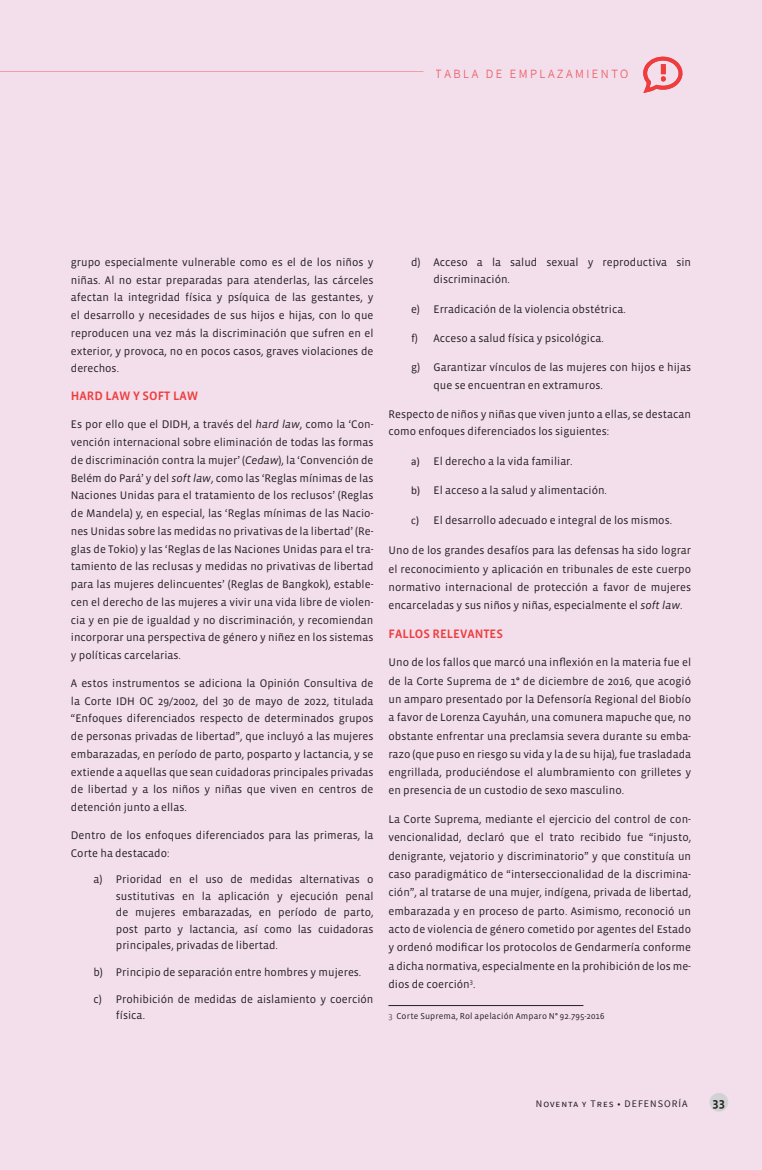
<style>
.page{position:relative;width:762px;height:1170px;background:#fff}
.page>*{position:absolute;margin:0;border:0;box-sizing:border-box;transform-origin:0 0}
.t1{font:12.5px "Vista Sans Med";color:#ee3d3c}
.t2{font:300 12.5px "Source Sans Pro";letter-spacing:.2em;color:#ee3d3c}
.t3{font:12.5px "Vista Sans Med";color:#231f20}
.nota_al_pie{font:11.25px/17.8px "Vista Sans";color:#231f20;text-align:justify}
.List_Paragraph{font:11.25px "Vista Sans";color:#231f20}
.t4{font:10px "Source Sans Pro";letter-spacing:.1em;color:#231f20}
.nota_al_pie-2{font:8.75px "Vista Sans";letter-spacing:.02em;color:#231f20}
.s1{font-style:italic}
.s2{font-family:"Calibri"}
.s3{font-weight:300}
</style>
<div class="page">
<div style="left:0;top:0;width:762px;height:1169px;background:#f3deec"></div>
<hr style="left:0;top:71px;width:423px;height:1px;background:#ee3d3c">
<hr style="left:388px;top:1005px;width:195px;height:1px;background:#231f20">
<div style="left:709px;top:1092px;width:19px;height:19px;background:#d1d2d4;border-radius:50%"></div>
<svg style="left:643px;top:56px;width:41px;height:37px;background:#f0a4ad"></svg>
<p class="t2" style="left:436px;top:66px;width:194px">TABLA DE EMPLAZAMIENTO</p>
<p class="nota_al_pie" style="left:71px;top:253px;width:304px">grupo especialmente vulnerable como es el de los niños y niñas. Al no estar preparadas para atenderlas, las cárceles afectan la integridad física y psíquica de las gestantes, y el desarrollo y necesidades de sus hijos e hijas, con lo que reproducen una vez más la discriminación que sufren en el exterior, y provoca, no en pocos casos, graves violaciones de derechos.</p>
<p class="t1" style="left:71px;top:390px;width:129px">HARD LAW Y SOFT LAW</p>
<p class="nota_al_pie" style="left:71px;top:416px;width:304px">Es por ello que el DIDH, a través del <span class="s1">hard law</span>, como la ‘Con&shy;vención internacional sobre eliminación de todas las formas de discriminación contra la mujer’ (<span class="s1">Cedaw</span>), la ‘Convención de Belém do Pará’ y del <span class="s1">soft law</span>, como las ‘Reglas mínimas de las Naciones Unidas para el tratamiento de los reclusos’ (Reglas de Mandela) y, en especial, las ‘Reglas mínimas de las Nacio&shy;nes Unidas sobre las medidas no privativas de la libertad’ (Re&shy;glas de Tokio) y las ‘Reglas de las Naciones Unidas para el tra&shy;tamiento de las reclusas y medidas no privativas de libertad para las mujeres delincuentes’ (Reglas de Bangkok), estable&shy;cen el derecho de las mujeres a vivir una vida libre de violen&shy;cia y en pie de igualdad y no discriminación, y recomiendan incorporar una perspectiva de género y niñez en los sistemas y políticas carcelarias.</p>
<p class="nota_al_pie" style="left:71px;top:674px;width:304px">A estos instrumentos se adiciona la Opinión Consultiva de la Corte IDH OC 29/2002, del 30 de mayo de 2022, titulada “Enfoques diferenciados respecto de determinados grupos de personas privadas de libertad”, que incluyó a las mujeres embarazadas, en período de parto, posparto y lactancia, y se extiende a aquellas que sean cuidadoras principales privadas de libertad y a los niños y niñas que viven en centros de detención junto a ellas.</p>
<p class="nota_al_pie" style="left:71px;top:826px;width:304px">Dentro de los enfoques diferenciados para las primeras, la<br>Corte ha destacado:</p>
<p class="nota_al_pie" style="left:116px;top:871px;width:259px;line-height:16.5px;text-indent:-22px">a) Prioridad en el uso de medidas alternativas o sustitutivas en la aplicación y ejecución penal de mujeres embarazadas, en período de parto, post parto y lactancia, así como las cuidadoras principales, privadas de libertad.</p>
<p class="nota_al_pie" style="left:93px;top:963px;width:269px">b) Principio de separación entre hombres y mujeres.</p>
<p class="nota_al_pie" style="left:116px;top:990px;width:259px;line-height:16.5px;text-indent:-22px">c) Prohibición de medidas de aislamiento y coerción física.</p>
<p class="nota_al_pie" style="left:433px;top:254px;width:259px;line-height:17px;text-indent:-22px">d) Acceso a la salud sexual y reproductiva sin discriminación.</p>
<p class="nota_al_pie" style="left:411px;top:300px;width:216px">e) Erradicación de la violencia obstétrica.</p>
<p class="nota_al_pie" style="left:411px;top:329px;width:194px">f) Acceso a salud física y psicológica.</p>
<p class="nota_al_pie" style="left:433px;top:359px;width:259px;line-height:17px;text-indent:-22px">g) Garantizar vínculos de las mujeres con hijos e hijas que se encuentran en extramuros.</p>
<p class="nota_al_pie" style="left:388px;top:406px;width:304px;line-height:17px">Respecto de niños y niñas que viven junto a ellas, se destacan como enfoques diferenciados los siguientes:</p>
<p class="List_Paragraph" style="left:411px;top:455px;width:163px"><span class="s2">a)</span> El derecho a la vida familiar.</p>
<p class="List_Paragraph" style="left:411px;top:484px;width:197px"><span class="s2">b)</span> El acceso a la salud y alimentación.</p>
<p class="List_Paragraph" style="left:411px;top:514px;width:263px"><span class="s2">c)</span> El desarrollo adecuado e integral de los mismos.</p>
<p class="nota_al_pie" style="left:388px;top:541px;width:304px;line-height:18.2px">Uno de los grandes desafíos para las defensas ha sido lograr el reconocimiento y aplicación en tribunales de este cuerpo normativo internacional de protección a favor de mujeres encarceladas y sus niños y niñas, especialmente el <span class="s1">soft law</span>.</p>
<p class="t1" style="left:388px;top:627px;width:116px">FALLOS RELEVANTES</p>
<p class="nota_al_pie" style="left:388px;top:653px;width:304px;line-height:18.2px">Uno de los fallos que marcó una inflexión en la materia fue el de la Corte Suprema de 1° de diciembre de 2016, que acogió un amparo presentado por la Defensoría Regional del Biobío a favor de Lorenza Cayuhán, una comunera mapuche que, no obstante enfrentar una preclamsia severa durante su emba&shy;razo (que puso en riesgo su vida y la de su hija), fue trasladada engrillada, produciéndose el alumbramiento con grilletes y en presencia de un custodio de sexo masculino.</p>
<p class="nota_al_pie" style="left:388px;top:810px;width:304px;line-height:18.2px">La Corte Suprema, mediante el ejercicio del control de con&shy;vencionalidad, declaró que el trato recibido fue “injusto, denigrante, vejatorio y discriminatorio” y que constituía un caso paradigmático de “interseccionalidad de la discrimina&shy;ción”, al tratarse de una mujer, indígena, privada de libertad, embarazada y en proceso de parto. Asimismo, reconoció un acto de violencia de género cometido por agentes del Estado y ordenó modificar los protocolos de Gendarmería conforme a dicha normativa, especialmente en la prohibición de los me&shy;dios de coerción<sup>3</sup>.</p>
<p class="nota_al_pie-2" style="left:388px;top:1011px;width:218px"><span class="s3">3</span> Corte Suprema, Rol apelación Amparo N° 92.795-2016</p>
<p class="t4" style="left:536px;top:1096px;width:153px">Noventa y Tres • DEFENSORÍA</p>
<p class="t3" style="left:712px;top:1095px;width:14px">33</p>
</div>
